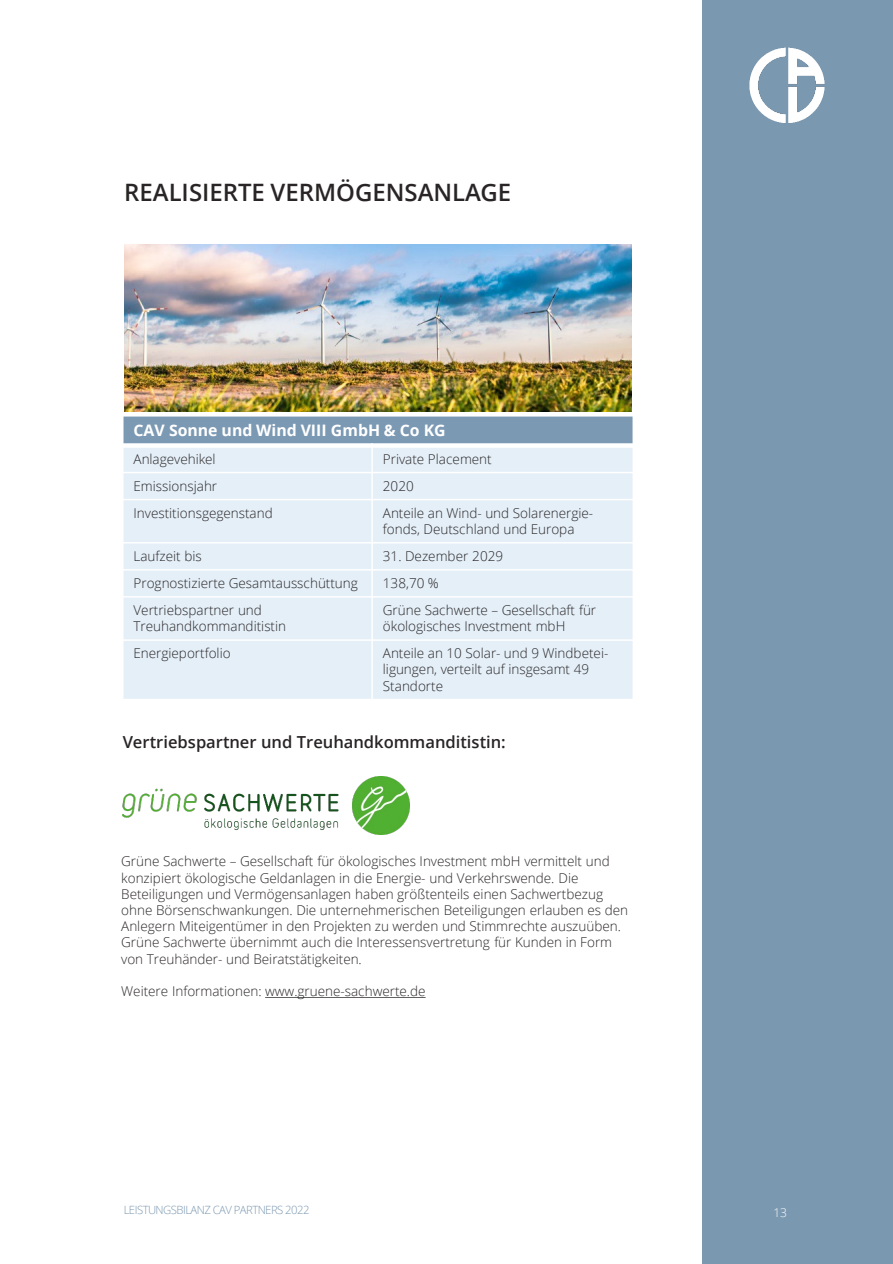
<style>
.page{position:relative;width:893px;height:1264px;background:#fff}
.page>*{position:absolute;margin:0;border:0;box-sizing:border-box;transform-origin:0 0}
.t1{font:600 24px "Open Sans";color:#292526}
.t2{font:600 16.5px "Open Sans";color:#292526}
.t3{font:700 15.9px "Open Sans";color:#fff}
.t4{font:300 13.5px/16.2px "Open Sans";color:#292526}
.t5{font:300 12px "Open Sans";color:#fff}
.t6{font:300 11.4px "Open Sans";letter-spacing:-.05em;color:#7b98b1}
</style>
<div class="page">
<div style="left:702px;top:0;width:190px;height:1263px;background:#7b98b1"></div>
<div style="left:123px;top:416px;width:510px;height:29px;background:#7c99b4"></div>
<div style="left:123px;top:445px;width:249px;height:27px;background:#deebf7"></div>
<div style="left:372px;top:445px;width:261px;height:27px;background:#deebf7"></div>
<div style="left:123px;top:472px;width:249px;height:27px;background:#deebf7"></div>
<div style="left:372px;top:472px;width:261px;height:27px;background:#deebf7"></div>
<div style="left:123px;top:499px;width:249px;height:43px;background:#deebf7"></div>
<div style="left:372px;top:499px;width:261px;height:43px;background:#deebf7"></div>
<div style="left:123px;top:542px;width:249px;height:27px;background:#deebf7"></div>
<div style="left:372px;top:542px;width:261px;height:27px;background:#deebf7"></div>
<div style="left:123px;top:569px;width:249px;height:27px;background:#deebf7"></div>
<div style="left:372px;top:569px;width:261px;height:27px;background:#deebf7"></div>
<div style="left:123px;top:596px;width:249px;height:44px;background:#deebf7"></div>
<div style="left:372px;top:596px;width:261px;height:44px;background:#deebf7"></div>
<div style="left:123px;top:640px;width:249px;height:59px;background:#deebf7"></div>
<div style="left:372px;top:640px;width:261px;height:59px;background:#deebf7"></div>
<hr style="left:371px;top:443px;width:2px;height:257px;background:#fff">
<svg style="left:123px;top:443px;width:509px;height:4px;background:#f6f8f9"></svg>
<hr style="left:122px;top:471px;width:512px;height:2px;background:#fff">
<hr style="left:122px;top:498px;width:512px;height:2px;background:#fff">
<hr style="left:122px;top:542px;width:512px;height:1px;background:#fff">
<hr style="left:122px;top:569px;width:512px;height:1px;background:#fff">
<hr style="left:122px;top:596px;width:512px;height:1px;background:#fff">
<hr style="left:122px;top:639px;width:512px;height:1px;background:#fff">
<hr style="left:632px;top:415px;width:2px;height:285px;background:#fff">
<hr style="left:122px;top:698px;width:512px;height:2px;background:#fff">
<img style="left:749px;top:47px;width:76px;height:76px">
<img style="left:124px;top:244px;width:507px;height:167px">
<img style="left:122px;top:776px;width:288px;height:58px">
<p class="t1" style="left:124px;top:176px;width:388px">REALISIERTE VERMÖGENSANLAGE</p>
<p class="t3" style="left:133px;top:419px;width:313px">CAV Sonne und Wind VIII GmbH &amp; Co KG</p>
<p class="t4" style="left:133px;top:450px;width:84px">Anlagevehikel</p>
<p class="t4" style="left:383px;top:450px;width:110px">Private Placement</p>
<p class="t4" style="left:133px;top:477px;width:85px">Emissionsjahr</p>
<p class="t4" style="left:383px;top:477px;width:32px">2020</p>
<p class="t4" style="left:133px;top:504px;width:141px">Investitionsgegenstand</p>
<p class="t4" style="left:383px;top:504px;width:212px">Anteile an Wind- und Solarenergie&shy;fonds, Deutschland und Europa</p>
<p class="t4" style="left:133px;top:547px;width:70px">Laufzeit bis</p>
<p class="t4" style="left:383px;top:547px;width:122px">31. Dezember 2029</p>
<p class="t4" style="left:133px;top:574px;width:226px">Prognostizierte Gesamtausschüttung</p>
<p class="t4" style="left:383px;top:574px;width:57px">138,70 %</p>
<p class="t4" style="left:133px;top:601px;width:154px">Vertriebspartner und<br>Treuhandkommanditistin</p>
<p class="t4" style="left:383px;top:601px;width:215px">Grüne Sachwerte – Gesellschaft für ökologisches Investment mbH</p>
<p class="t4" style="left:133px;top:644px;width:99px">Energieportfolio</p>
<p class="t4" style="left:383px;top:644px;width:227px">Anteile an 10 Solar- und 9 Windbetei&shy;ligungen, verteilt auf insgesamt 49<br>Standorte</p>
<p class="t2" style="left:123px;top:730px;width:384px">Vertriebspartner und Treuhandkommanditistin:</p>
<p class="t4" style="left:121px;top:852px;width:508px">Grüne Sachwerte – Gesellschaft für ökologisches Investment mbH vermittelt und konzipiert ökologische Geldanlagen in die Energie- und Verkehrswende. Die Beteiligungen und Vermögensanlagen haben größtenteils einen Sachwertbezug ohne Börsenschwankungen. Die unternehmerischen Beteiligungen erlauben es den Anlegern Miteigentümer in den Projekten zu werden und Stimmrechte auszuüben.<br>Grüne Sachwerte übernimmt auch die Interessensvertretung für Kunden in Form von Treuhänder- und Beiratstätigkeiten.</p>
<p class="t4" style="left:121px;top:982px;width:306px">Weitere Informationen: www.gruene-sachwerte.de</p>
<p class="t6" style="left:124px;top:1201px;width:187px">LEISTUNGSBILANZ CAV PARTNERS 2022</p>
<p class="t5" style="left:773px;top:1203px;width:15px">13</p>
</div>
